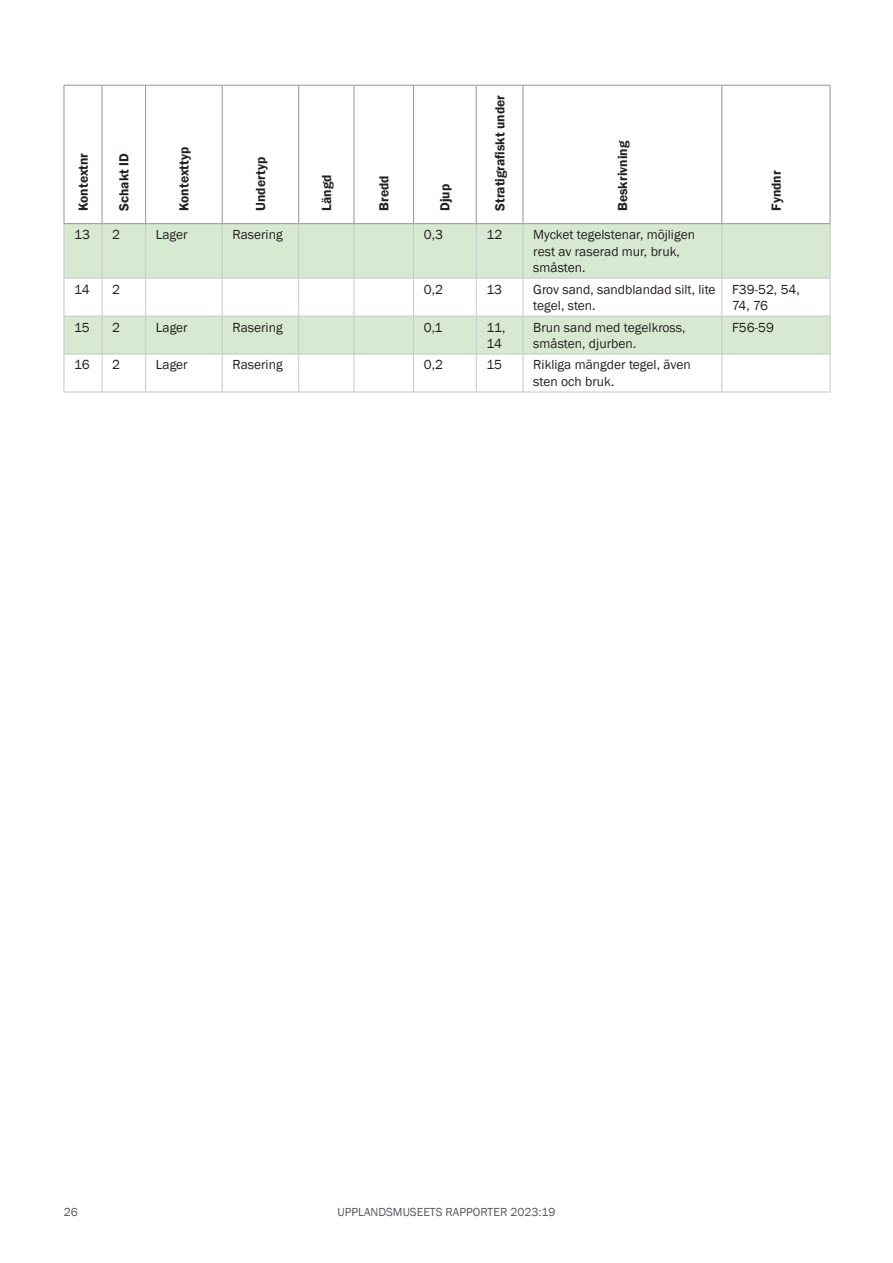
<style>
.page{position:relative;width:893px;height:1263px;background:#fff}
.page>*{position:absolute;margin:0;border:0;box-sizing:border-box;transform-origin:0 0}
.t1{font:13.5px/16.5px "Franklin Gothic";color:#231f20}
.t2{font:600 13.5px "Franklin Gothic";color:#231f20}
.t3{font:12px "Franklin Gothic";color:#57585a}
</style>
<div class="page">
<svg style="left:65px;top:224px;width:765px;height:130px;fill:#d8e9d2"></svg>
<hr style="left:102px;top:85px;width:1px;height:138px;background:#939598">
<hr style="left:145px;top:85px;width:1px;height:138px;background:#939598">
<hr style="left:222px;top:85px;width:1px;height:138px;background:#939598">
<hr style="left:298px;top:85px;width:1px;height:138px;background:#939598">
<hr style="left:354px;top:85px;width:1px;height:138px;background:#939598">
<hr style="left:413px;top:85px;width:1px;height:138px;background:#939598">
<hr style="left:476px;top:85px;width:1px;height:138px;background:#939598">
<hr style="left:523px;top:85px;width:1px;height:138px;background:#939598">
<hr style="left:722px;top:85px;width:1px;height:138px;background:#939598">
<hr style="left:64px;top:224px;width:1px;height:54px;background:#c7c8ca">
<hr style="left:102px;top:224px;width:1px;height:54px;background:#c7c8ca">
<hr style="left:145px;top:224px;width:1px;height:54px;background:#c7c8ca">
<hr style="left:222px;top:224px;width:1px;height:54px;background:#c7c8ca">
<hr style="left:298px;top:224px;width:1px;height:54px;background:#c7c8ca">
<hr style="left:354px;top:224px;width:1px;height:54px;background:#c7c8ca">
<hr style="left:413px;top:224px;width:1px;height:54px;background:#c7c8ca">
<hr style="left:476px;top:224px;width:1px;height:54px;background:#c7c8ca">
<hr style="left:523px;top:224px;width:1px;height:54px;background:#c7c8ca">
<hr style="left:722px;top:224px;width:1px;height:54px;background:#c7c8ca">
<hr style="left:830px;top:224px;width:1px;height:54px;background:#c7c8ca">
<hr style="left:64px;top:278px;width:38px;height:1px;background:#c7c8ca">
<hr style="left:64px;top:278px;width:1px;height:38px;background:#c7c8ca">
<hr style="left:102px;top:278px;width:44px;height:1px;background:#c7c8ca">
<hr style="left:102px;top:278px;width:1px;height:38px;background:#c7c8ca">
<hr style="left:146px;top:278px;width:76px;height:1px;background:#c7c8ca">
<hr style="left:145px;top:278px;width:1px;height:38px;background:#c7c8ca">
<hr style="left:222px;top:278px;width:77px;height:1px;background:#c7c8ca">
<hr style="left:222px;top:278px;width:1px;height:38px;background:#c7c8ca">
<hr style="left:299px;top:278px;width:55px;height:1px;background:#c7c8ca">
<hr style="left:298px;top:278px;width:1px;height:38px;background:#c7c8ca">
<hr style="left:354px;top:278px;width:60px;height:1px;background:#c7c8ca">
<hr style="left:354px;top:278px;width:1px;height:38px;background:#c7c8ca">
<hr style="left:414px;top:278px;width:62px;height:1px;background:#c7c8ca">
<hr style="left:413px;top:278px;width:1px;height:38px;background:#c7c8ca">
<hr style="left:476px;top:278px;width:47px;height:1px;background:#c7c8ca">
<hr style="left:476px;top:278px;width:1px;height:38px;background:#c7c8ca">
<hr style="left:523px;top:278px;width:199px;height:1px;background:#c7c8ca">
<hr style="left:523px;top:278px;width:1px;height:38px;background:#c7c8ca">
<hr style="left:722px;top:278px;width:108px;height:1px;background:#c7c8ca">
<hr style="left:722px;top:278px;width:1px;height:38px;background:#c7c8ca">
<hr style="left:830px;top:278px;width:1px;height:38px;background:#c7c8ca">
<hr style="left:64px;top:316px;width:38px;height:1px;background:#c7c8ca">
<hr style="left:64px;top:316px;width:1px;height:38px;background:#c7c8ca">
<hr style="left:102px;top:316px;width:44px;height:1px;background:#c7c8ca">
<hr style="left:102px;top:316px;width:1px;height:38px;background:#c7c8ca">
<hr style="left:146px;top:316px;width:76px;height:1px;background:#c7c8ca">
<hr style="left:145px;top:316px;width:1px;height:38px;background:#c7c8ca">
<hr style="left:222px;top:316px;width:77px;height:1px;background:#c7c8ca">
<hr style="left:222px;top:316px;width:1px;height:38px;background:#c7c8ca">
<hr style="left:299px;top:316px;width:55px;height:1px;background:#c7c8ca">
<hr style="left:298px;top:316px;width:1px;height:38px;background:#c7c8ca">
<hr style="left:354px;top:316px;width:60px;height:1px;background:#c7c8ca">
<hr style="left:354px;top:316px;width:1px;height:38px;background:#c7c8ca">
<hr style="left:414px;top:316px;width:62px;height:1px;background:#c7c8ca">
<hr style="left:413px;top:316px;width:1px;height:38px;background:#c7c8ca">
<hr style="left:476px;top:316px;width:47px;height:1px;background:#c7c8ca">
<hr style="left:476px;top:316px;width:1px;height:38px;background:#c7c8ca">
<hr style="left:523px;top:316px;width:199px;height:1px;background:#c7c8ca">
<hr style="left:523px;top:316px;width:1px;height:38px;background:#c7c8ca">
<hr style="left:722px;top:316px;width:108px;height:1px;background:#c7c8ca">
<hr style="left:722px;top:316px;width:1px;height:38px;background:#c7c8ca">
<hr style="left:830px;top:316px;width:1px;height:38px;background:#c7c8ca">
<hr style="left:64px;top:354px;width:38px;height:1px;background:#c7c8ca">
<hr style="left:64px;top:354px;width:1px;height:38px;background:#c7c8ca">
<hr style="left:102px;top:354px;width:44px;height:1px;background:#c7c8ca">
<hr style="left:102px;top:354px;width:1px;height:38px;background:#c7c8ca">
<hr style="left:146px;top:354px;width:76px;height:1px;background:#c7c8ca">
<hr style="left:145px;top:354px;width:1px;height:38px;background:#c7c8ca">
<hr style="left:222px;top:354px;width:77px;height:1px;background:#c7c8ca">
<hr style="left:222px;top:354px;width:1px;height:38px;background:#c7c8ca">
<hr style="left:299px;top:354px;width:55px;height:1px;background:#c7c8ca">
<hr style="left:298px;top:354px;width:1px;height:38px;background:#c7c8ca">
<hr style="left:354px;top:354px;width:60px;height:1px;background:#c7c8ca">
<hr style="left:354px;top:354px;width:1px;height:38px;background:#c7c8ca">
<hr style="left:414px;top:354px;width:62px;height:1px;background:#c7c8ca">
<hr style="left:413px;top:354px;width:1px;height:38px;background:#c7c8ca">
<hr style="left:476px;top:354px;width:47px;height:1px;background:#c7c8ca">
<hr style="left:476px;top:354px;width:1px;height:38px;background:#c7c8ca">
<hr style="left:523px;top:354px;width:199px;height:1px;background:#c7c8ca">
<hr style="left:523px;top:354px;width:1px;height:38px;background:#c7c8ca">
<hr style="left:722px;top:354px;width:108px;height:1px;background:#c7c8ca">
<hr style="left:722px;top:354px;width:1px;height:38px;background:#c7c8ca">
<hr style="left:830px;top:354px;width:1px;height:38px;background:#c7c8ca">
<hr style="left:64px;top:392px;width:38px;height:1px;background:#c7c8ca">
<hr style="left:102px;top:392px;width:44px;height:1px;background:#c7c8ca">
<hr style="left:146px;top:392px;width:76px;height:1px;background:#c7c8ca">
<hr style="left:222px;top:392px;width:77px;height:1px;background:#c7c8ca">
<hr style="left:299px;top:392px;width:55px;height:1px;background:#c7c8ca">
<hr style="left:354px;top:392px;width:60px;height:1px;background:#c7c8ca">
<hr style="left:414px;top:392px;width:62px;height:1px;background:#c7c8ca">
<hr style="left:476px;top:392px;width:47px;height:1px;background:#c7c8ca">
<hr style="left:523px;top:392px;width:199px;height:1px;background:#c7c8ca">
<hr style="left:722px;top:392px;width:108px;height:1px;background:#c7c8ca">
<hr style="left:64px;top:85px;width:38px;height:1px;background:#939598">
<hr style="left:64px;top:85px;width:1px;height:138px;background:#939598">
<hr style="left:102px;top:85px;width:44px;height:1px;background:#939598">
<hr style="left:146px;top:85px;width:76px;height:1px;background:#939598">
<hr style="left:222px;top:85px;width:77px;height:1px;background:#939598">
<hr style="left:299px;top:85px;width:55px;height:1px;background:#939598">
<hr style="left:354px;top:85px;width:60px;height:1px;background:#939598">
<hr style="left:414px;top:85px;width:62px;height:1px;background:#939598">
<hr style="left:476px;top:85px;width:47px;height:1px;background:#939598">
<hr style="left:523px;top:85px;width:199px;height:1px;background:#939598">
<hr style="left:722px;top:85px;width:108px;height:1px;background:#939598">
<hr style="left:830px;top:85px;width:1px;height:138px;background:#939598">
<hr style="left:64px;top:223px;width:38px;height:1px;background:#939598">
<hr style="left:102px;top:223px;width:44px;height:1px;background:#939598">
<hr style="left:146px;top:223px;width:76px;height:1px;background:#939598">
<hr style="left:222px;top:223px;width:77px;height:1px;background:#939598">
<hr style="left:299px;top:223px;width:55px;height:1px;background:#939598">
<hr style="left:354px;top:223px;width:60px;height:1px;background:#939598">
<hr style="left:414px;top:223px;width:62px;height:1px;background:#939598">
<hr style="left:476px;top:223px;width:47px;height:1px;background:#939598">
<hr style="left:523px;top:223px;width:199px;height:1px;background:#939598">
<hr style="left:722px;top:223px;width:108px;height:1px;background:#939598">
<p class="t2" style="left:75px;top:211px;width:60px;rotate:-90deg">Kontextnr</p>
<p class="t2" style="left:116px;top:211px;width:59px;rotate:-90deg">Schakt ID</p>
<p class="t2" style="left:176px;top:211px;width:65px;rotate:-90deg">Kontexttyp</p>
<p class="t2" style="left:252px;top:211px;width:55px;rotate:-90deg">Undertyp</p>
<p class="t2" style="left:318px;top:211px;width:38px;rotate:-90deg">Längd</p>
<p class="t2" style="left:376px;top:211px;width:37px;rotate:-90deg">Bredd</p>
<p class="t2" style="left:437px;top:211px;width:28px;rotate:-90deg">Djup</p>
<p class="t2" style="left:492px;top:211px;width:117px;rotate:-90deg">Stratigrafiskt under</p>
<p class="t2" style="left:614px;top:211px;width:71px;rotate:-90deg">Beskrivning</p>
<p class="t2" style="left:768px;top:211px;width:42px;rotate:-90deg">Fyndnr</p>
<p class="t1" style="left:74px;top:227px;width:17px">13</p>
<p class="t1" style="left:112px;top:227px;width:9px">2</p>
<p class="t1" style="left:156px;top:227px;width:33px">Lager</p>
<p class="t1" style="left:232px;top:227px;width:52px">Rasering</p>
<p class="t1" style="left:424px;top:227px;width:21px">0,3</p>
<p class="t1" style="left:486px;top:227px;width:17px">12</p>
<p class="t1" style="left:533px;top:227px;width:163px">Mycket tegelstenar, möjligen rest av raserad mur, bruk, småsten.</p>
<p class="t1" style="left:74px;top:281px;width:17px">14</p>
<p class="t1" style="left:112px;top:281px;width:9px">2</p>
<p class="t1" style="left:424px;top:281px;width:21px">0,2</p>
<p class="t1" style="left:486px;top:281px;width:17px">13</p>
<p class="t1" style="left:533px;top:281px;width:184px">Grov sand, sandblandad silt, lite tegel, sten.</p>
<p class="t1" style="left:732px;top:281px;width:69px">F39-52, 54,<br>74, 76</p>
<p class="t1" style="left:74px;top:319px;width:17px">15</p>
<p class="t1" style="left:112px;top:319px;width:9px">2</p>
<p class="t1" style="left:156px;top:319px;width:33px">Lager</p>
<p class="t1" style="left:232px;top:319px;width:52px">Rasering</p>
<p class="t1" style="left:424px;top:319px;width:20px">0,1</p>
<p class="t1" style="left:486px;top:319px;width:20px">11,<br>14</p>
<p class="t1" style="left:533px;top:319px;width:154px">Brun sand med tegelkross, småsten, djurben.</p>
<p class="t1" style="left:732px;top:319px;width:43px">F56-59</p>
<p class="t1" style="left:74px;top:357px;width:17px">16</p>
<p class="t1" style="left:112px;top:357px;width:9px">2</p>
<p class="t1" style="left:156px;top:357px;width:33px">Lager</p>
<p class="t1" style="left:232px;top:357px;width:52px">Rasering</p>
<p class="t1" style="left:424px;top:357px;width:21px">0,2</p>
<p class="t1" style="left:486px;top:357px;width:17px">15</p>
<p class="t1" style="left:533px;top:357px;width:159px">Rikliga mängder tegel, även sten och bruk.</p>
<p class="t3" style="left:64px;top:1205px;width:16px">26</p>
<p class="t3" style="left:337px;top:1205px;width:219px">UPPLANDSMUSEETS RAPPORTER 2023:19</p>
</div>
